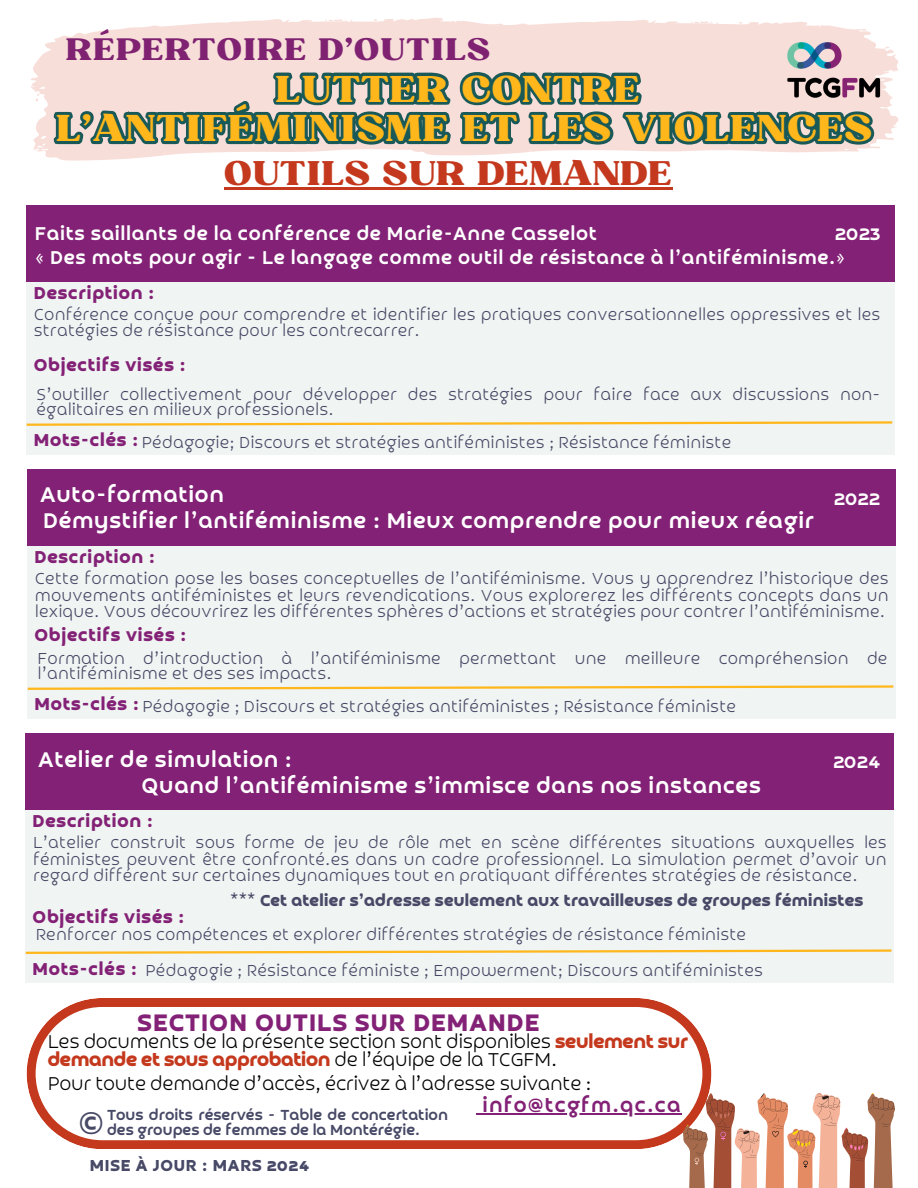
<style>
.page{position:relative;width:918px;height:1188px;background:#fff}
.page>*{position:absolute;margin:0;border:0;box-sizing:border-box;transform-origin:0 0}
.t1{font:43.5px "Croogla 4 F";color:#474966}
.t2{font:36px/39.3px "Bugaki";letter-spacing:.01em;color:#ffb71b;text-align:center}
.t3{font:33px "Bugaki";color:#c4391d}
.t4{font:30px "Bugaki";letter-spacing:.025em;color:#7e2271}
.t5{font:700 27px "Croogla 4 F";letter-spacing:.04em;color:#832176}
.t6{font:24px/25.8px "Croogla 4 F";letter-spacing:.03em;color:#fff}
.t7{font:22.5px "Croogla 4 F";letter-spacing:.055em;color:#832176}
.t8{font:200 21px/18px "Croogla 4 F";letter-spacing:-.015em;color:#000}
.t9{font:21px/23.7px "Croogla 4 F";letter-spacing:.03em;color:#fff}
.t10{font:700 19.5px "Croogla 4 F";letter-spacing:.04em;color:#832176}
.t11{font:200 18px/16.8px "Croogla 4 F";letter-spacing:.01em;color:#474966}
.t12{font:700 18px "Croogla 4 F";letter-spacing:.01em;color:#474966}
.t13{font:700 18px "Croogla 4 F";letter-spacing:.04em;color:#474966}
.t14{font:16.5px "Croogla 4 F";color:#474966}
.s1{font-weight:700;font-size:19.5px;color:#832176}
.s2{font-weight:700;color:#c4391d}
</style>
<div class="page">
<div style="left:27px;top:206px;width:868px;height:248px;background:#f0f4f2"></div>
<div style="left:27px;top:206px;width:868px;height:75px;background:#832176"></div>
<svg style="left:26px;top:420px;width:867px;height:7px"></svg>
<div style="left:28px;top:470px;width:868px;height:248px;background:#f0f4f2"></div>
<div style="left:28px;top:470px;width:868px;height:75px;background:#832176"></div>
<svg style="left:27px;top:684px;width:867px;height:7px"></svg>
<svg style="left:27px;top:998px;width:684px;height:151px"></svg>
<svg style="left:683px;top:1093px;width:212px;height:95px"></svg>
<svg style="left:540px;top:20px;width:359px;height:128px;fill:#f8ded9"></svg>
<svg style="left:888px;top:70px;width:8px;height:3px"></svg>
<svg style="left:691px;top:20px;width:26px;height:4px"></svg>
<svg style="left:31px;top:18px;width:509px;height:139px;fill:#f8ded9"></svg>
<svg style="left:35px;top:98px;width:3px;height:4px"></svg>
<svg style="left:325px;top:18px;width:26px;height:4px"></svg>
<img style="left:785px;top:37px;width:103px;height:68px">
<svg style="left:268px;top:62px;width:379px;height:28px"></svg>
<svg style="left:49px;top:90px;width:830px;height:380px"></svg>
<hr style="left:483px;top:1113px;width:199px;height:1px;background:#832176">
<hr style="left:224px;top:188px;width:448px;height:2px;background:#c4391d">
<div style="left:26px;top:734px;width:868px;height:249px;background:#f0f4f2"></div>
<div style="left:26px;top:734px;width:868px;height:75px;background:#832176"></div>
<svg style="left:25px;top:948px;width:867px;height:7px"></svg>
<h5 class="t4" style="left:66px;top:30px;width:426px">RÉPERTOIRE D’OUTILS</h5>
<p class="t2" style="left:56px;top:71px;width:818px">LUTTER CONTRE<br>L’ANTIFÉMINISME ET LES VIOLENCES</p>
<p class="t3" style="left:224px;top:153px;width:450px">OUTILS SUR DEMANDE</p>
<p class="t9" style="left:35px;top:223px;width:812px">Faits saillants de la conférence de Marie-Anne Casselot<br>« Des mots pour agir - Le langage comme outil de résistance à l’antiféminisme.»</p>
<h1 class="t11" style="left:34px;top:307px;width:848px">Conférence conçue pour comprendre et identifier les pratiques conversationnelles oppressives et les stratégies de résistance pour les contrecarrer.</h1>
<h1 class="t10" style="left:34px;top:357px;width:153px">Objectifs visés :</h1>
<p class="t11" style="left:37px;top:387px;width:845px;line-height:15.8px">S’outiller collectivement pour développer des stratégies pour faire face aux discussions non&shy;égalitaires en milieux professionels.</p>
<h2 class="t9" style="left:835px;top:223px;width:47px">2023</h2>
<p class="t10" style="left:34px;top:284px;width:122px">Description :</p>
<p class="t11" style="left:34px;top:435px;width:699px"><span class="s1">Mots-clés :</span> Pédagogie; Discours et stratégies antiféministes ; Résistance féministe</p>
<p class="t6" style="left:40px;top:483px;width:775px">Auto-formation<br>Démystifier l’antiféminisme : Mieux comprendre pour mieux réagir</p>
<h5 class="t9" style="left:834px;top:488px;width:48px">2022</h5>
<h6 class="t10" style="left:34px;top:548px;width:122px">Description :</h6>
<h5 class="t11" style="left:35px;top:571px;width:855px;text-align:justify">Cette formation pose les bases conceptuelles de l’antiféminisme. Vous y apprendrez l’historique des mouvements antiféministes et leurs revendications. Vous explorerez les différents concepts dans un lexique. Vous découvrirez les différentes sphères d’actions et stratégies pour contrer l’antiféminisme.</h5>
<p class="t10" style="left:34px;top:627px;width:153px">Objectifs visés :</p>
<h5 class="t11" style="left:38px;top:651px;width:851px;line-height:15.8px">Formation d’introduction à l’antiféminisme permettant une meilleure compréhension de l’antiféminisme et des ses impacts.</h5>
<p class="t11" style="left:34px;top:699px;width:703px"><span class="s1">Mots-clés :</span> Pédagogie ; Discours et stratégies antiféministes ; Résistance féministe</p>
<p class="t6" style="left:142px;top:748px;width:621px;text-indent:-103px">Atelier de simulation :<br>Quand l’antiféminisme s’immisce dans nos instances</p>
<h4 class="t10" style="left:33px;top:812px;width:122px">Description :</h4>
<p class="t9" style="left:840px;top:747px;width:49px">2024</p>
<p class="t9" style="left:833px;top:750px;width:49px">2024</p>
<h5 class="t11" style="left:33px;top:835px;width:855px;text-align:justify">L’atelier construit sous forme de jeu de rôle met en scène différentes situations auxquelles les féministes peuvent être confronté.es dans un cadre professionnel. La simulation permet d’avoir un regard différent sur certaines dynamiques tout en pratiquant différentes stratégies de résistance.</h5>
<p class="t10" style="left:33px;top:908px;width:153px">Objectifs visés :</p>
<h5 class="t11" style="left:36px;top:928px;width:712px">Renforcer nos compétences et explorer différentes stratégies de résistance féministe</h5>
<p class="t12" style="left:230px;top:892px;width:635px">*** Cet atelier s’adresse seulement aux travailleuses de groupes féministes</p>
<p class="t11" style="left:33px;top:963px;width:732px"><span class="s1">Mots-clés :</span> Pédagogie ; Résistance féministe ; Empowerment; Discours antiféministes</p>
<p class="t5" style="left:138px;top:1011px;width:403px">SECTION OUTILS SUR DEMANDE</p>
<h4 class="t8" style="left:48px;top:1034px;width:642px">Les documents de la présente section sont disponibles <span class="s2">seulement sur demande et sous approbation</span> de l’équipe de la TCGFM.</h4>
<p class="t14" style="left:107px;top:1108px;width:342px">Tous droits réservés - Table de concertation</p>
<p class="t8" style="left:48px;top:1075px;width:545px">Pour toute demande d’accès, écrivez à l’adresse suivante :</p>
<p class="t7" style="left:483px;top:1095px;width:200px">info@tcgfm.qc.ca</p>
<h5 class="t1" style="left:79px;top:1101px;width:26px">©</h5>
<p class="t14" style="left:107px;top:1122px;width:314px">des groupes de femmes de la Montérégie.</p>
<p class="t13" style="left:90px;top:1157px;width:221px">MISE À JOUR : MARS 2024</p>
</div>
